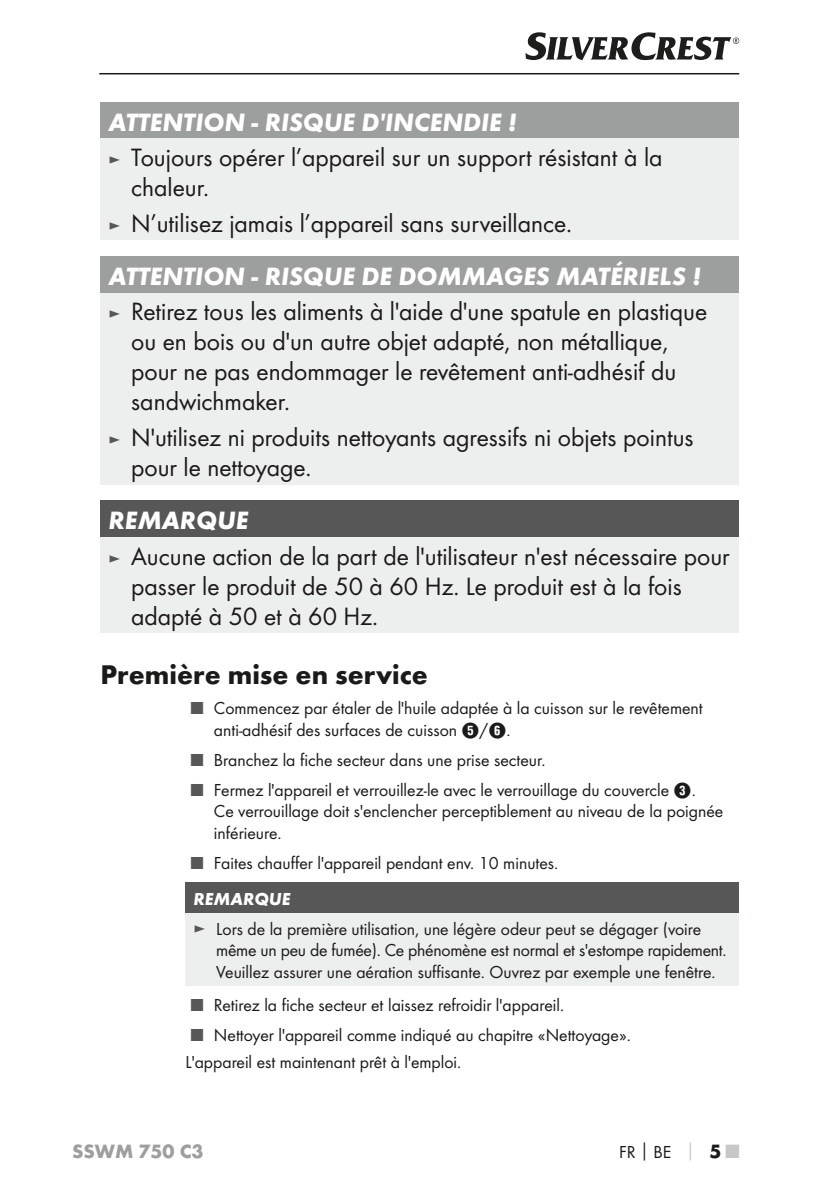
<style>
.page{position:relative;width:840px;height:1191px;background:#fff}
.page>*{position:absolute;margin:0;border:0;box-sizing:border-box;transform-origin:0 0}
.t1{font:700 28px "Futura";color:#1a1a19}
.t2{font:26px/30px "Futura Boo";color:#1a1a19}
.t3{font:italic 700 26px "Futura";color:#fff}
.t4{font:700 20px "Futura";color:#9d9e9e}
.t5{font:18px/21.6px "Futura Boo";color:#1a1a19}
.t6{font:italic 700 18px "Futura";color:#fff}
.s1{font-size:18px;color:#585757}
.s2{color:#585757}
.s3{font-family:"Hako PI Nummern"}
.s4{font-family:"Futura";font-weight:700}
.s5{font-family:"Futura";font-weight:700;color:#c7c7c8}
.s6{font-family:"Futura";font-weight:700;font-size:20px}
.s7{font-family:"Futura";font-weight:700;font-size:20px;color:#c7c7c8}
</style>
<div class="page">
<hr style="left:99px;top:73px;width:639px;height:1px;background:#1a1a19">
<svg style="left:525px;top:32px;width:213px;height:28px"></svg>
<div style="left:100px;top:102px;width:638px;height:37px;background:#9d9e9e"></div>
<div style="left:100px;top:139px;width:638px;height:101px;background:#edeeee"></div>
<div style="left:100px;top:256px;width:638px;height:37px;background:#9d9e9e"></div>
<div style="left:100px;top:293px;width:638px;height:191px;background:#edeeee"></div>
<div style="left:100px;top:500px;width:638px;height:37px;background:#585757"></div>
<div style="left:100px;top:537px;width:638px;height:96px;background:#edeeee"></div>
<div style="left:185px;top:883px;width:553px;height:30px;background:#585757"></div>
<div style="left:185px;top:913px;width:553px;height:72px;background:#edeeee"></div>
<h2 class="t3" style="left:108px;top:113px;width:410px">ATTENTION - RISQUE D'INCENDIE !</h2>
<h2 class="t2" style="left:131px;top:144px;width:532px;text-indent:-23px"><span class="s1">►</span> Toujours opérer l’appareil sur un support résistant à la chaleur.</h2>
<h2 class="t2" style="left:108px;top:209px;width:465px"><span class="s1">►</span> N’utilisez jamais l’appareil sans surveillance.</h2>
<h2 class="t3" style="left:108px;top:267px;width:594px">ATTENTION - RISQUE DE DOMMAGES MATÉRIELS !</h2>
<h2 class="t2" style="left:131px;top:298px;width:577px;text-indent:-23px"><span class="s1">►</span> Retirez tous les aliments à l'aide d'une spatule en plastique ou en bois ou d'un autre objet adapté, non métallique, pour ne pas endommager le revêtement anti-adhésif du sandwichmaker.</h2>
<h2 class="t2" style="left:131px;top:424px;width:563px;text-indent:-23px"><span class="s1">►</span> N'utilisez ni produits nettoyants agressifs ni objets pointus pour le nettoyage.</h2>
<h2 class="t3" style="left:108px;top:512px;width:141px">REMARQUE</h2>
<h2 class="t2" style="left:131px;top:542px;width:599px;text-indent:-23px"><span class="s1">►</span> Aucune action de la part de l'utilisateur n'est nécessaire pour passer le produit de 50 à 60 Hz. Le produit est à la fois adapté à 50 et à 60 Hz.</h2>
<h1 class="t1" style="left:100px;top:662px;width:329px">Première mise en service</h1>
<p class="t5" style="left:214px;top:698px;width:490px;text-indent:-23px"><span class="s2">■</span> Commencez par étaler de l'huile adaptée à la cuisson sur le revêtement anti-adhésif des surfaces de cuisson <span class="s3">5</span>/<span class="s3">6</span>.</p>
<p class="t5" style="left:191px;top:749px;width:355px"><span class="s2">■</span> Branchez la fiche secteur dans une prise secteur.</p>
<p class="t5" style="left:214px;top:780px;width:510px;text-indent:-23px"><span class="s2">■</span> Fermez l'appareil et verrouillez-le avec le verrouillage du couvercle <span class="s3">3</span>.<br>Ce verrouillage doit s'enclencher perceptiblement au niveau de la poignée inférieure.</p>
<p class="t5" style="left:191px;top:853px;width:368px"><span class="s2">■</span> Faites chauffer l'appareil pendant env. 10 minutes.</p>
<p class="t6" style="left:193px;top:893px;width:98px">REMARQUE</p>
<p class="t5" style="left:216px;top:918px;width:511px;text-indent:-23px"><span class="s2">►</span> Lors de la première utilisation, une légère odeur peut se dégager (voire même un peu de fumée). Ce phénomène est normal et s'estompe rapidement.<br>Veuillez assurer une aération suffisante. Ouvrez par exemple une fenêtre.</p>
<p class="t5" style="left:191px;top:994px;width:374px"><span class="s2">■</span> Retirez la fiche secteur et laissez refroidir l'appareil.</p>
<p class="t5" style="left:185px;top:1022px;width:446px;line-height:27.2px;text-indent:6px"><span class="s2">■</span> Nettoyer l'appareil comme indiqué au chapitre «Nettoyage».<br>L'appareil est maintenant prêt à l'emploi.</p>
<p class="t4" style="left:72px;top:1143px;width:133px">SSWM 750 C3</p>
<p class="t5" style="left:618px;top:1142px;width:121px">FR<span class="s4">│</span>BE <span class="s5">│</span> <span class="s6">5</span> <span class="s7">■</span></p>
</div>
